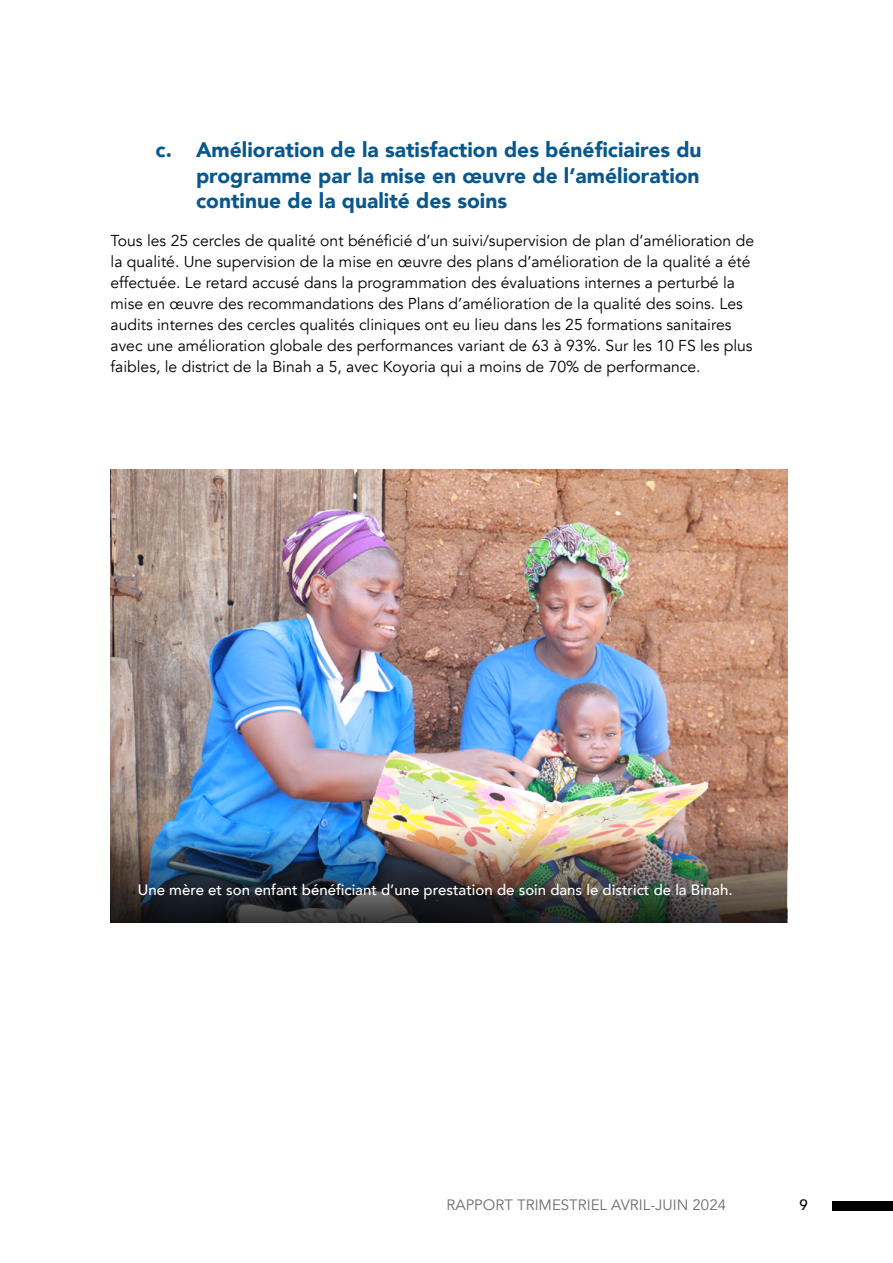
<style>
.page{position:relative;width:893px;height:1263px;background:#fff}
.page>*{position:absolute;margin:0;border:0;box-sizing:border-box;transform-origin:0 0}
.t1{font:900 21px/25.5px "Avenir";color:#08588d;text-align:justify}
.t2{font:15.75px/21px "Avenir";color:#000}
.t3{font:500 15px "Avenir";color:#fff}
.t4{font:15px "Avenir";color:#6d6e71}
.t5{font:500 15px "Avenir";color:#000}
</style>
<div class="page">
<img style="left:111px;top:469px;width:676px;height:360px">
<img style="left:111px;top:829px;width:676px;height:94px">
<div style="left:832px;top:1201px;width:61px;height:10px;background:#000"></div>
<h1 class="t1" style="left:196px;top:136px;width:507px;text-indent:-41px">c. Amélioration de la satisfaction des bénéficiaires du programme par la mise en œuvre de l’amélioration continue de la qualité des soins</h1>
<p class="t2" style="left:111px;top:230px;width:645px">Tous les 25 cercles de qualité ont bénéficié d’un suivi/supervision de plan d’amélioration de la qualité. Une supervision de la mise en œuvre des plans d’amélioration de la qualité a été effectuée. Le retard accusé dans la programmation des évaluations internes a perturbé la mise en œuvre des recommandations des Plans d’amélioration de la qualité des soins. Les audits internes des cercles qualités cliniques ont eu lieu dans les 25 formations sanitaires avec une amélioration globale des performances variant de 63 à 93%. Sur les 10 FS les plus faibles, le district de la Binah a 5, avec Koyoria qui a moins de 70% de performance.</p>
<p class="t3" style="left:138px;top:877px;width:596px">Une mère et son enfant bénéficiant d’une prestation de soin dans le district de la Binah.</p>
<p class="t4" style="left:446px;top:1196px;width:281px">RAPPORT TRIMESTRIEL AVRIL-JUIN 2024</p>
<p class="t5" style="left:800px;top:1192px;width:10px">9</p>
</div>
